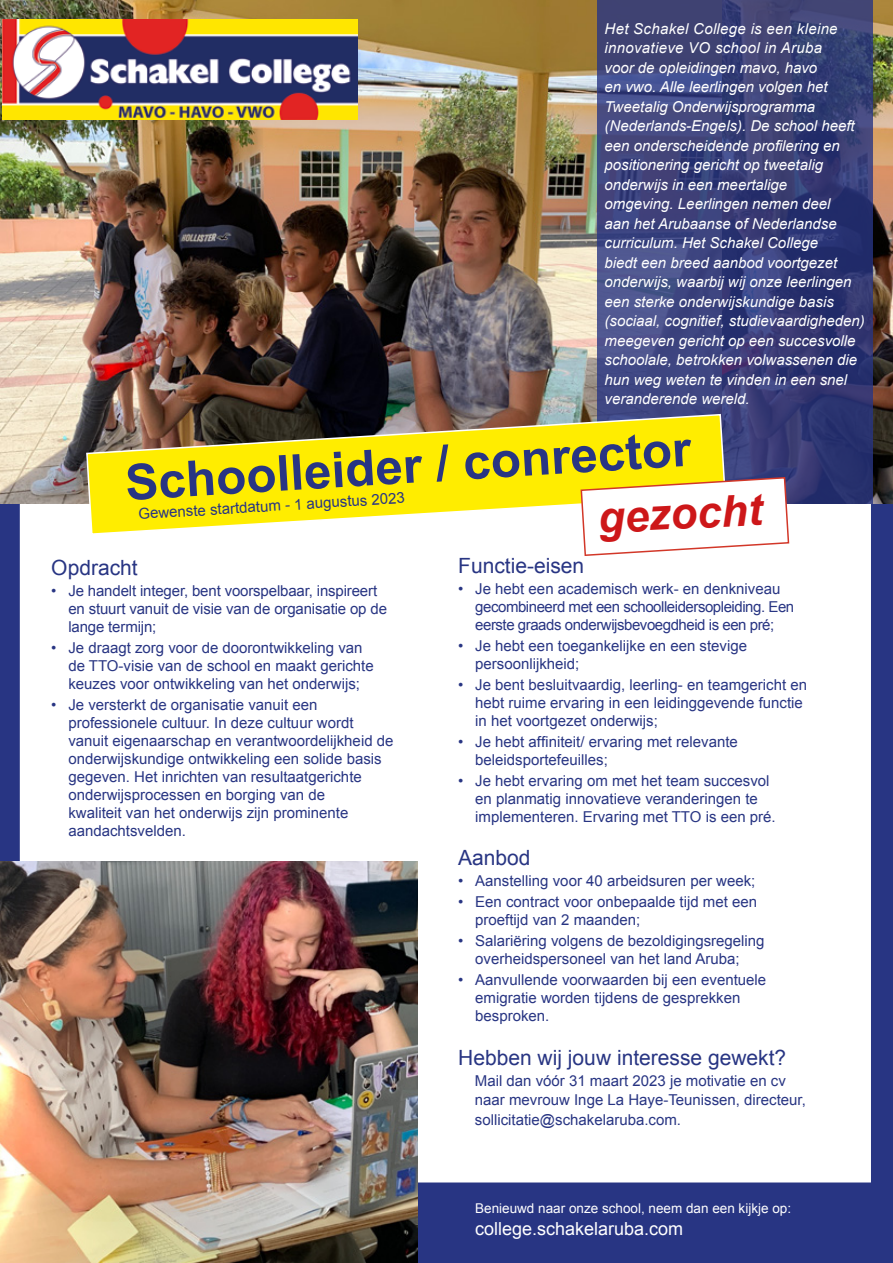
<style>
.page{position:relative;width:893px;height:1263px;background:#283583}
.page>*{position:absolute;margin:0;border:0;box-sizing:border-box;transform-origin:0 0}
.t1{font:700 49.5px "Arial";color:#283583}
.t2{font:italic 700 43.5px "Arial";color:#cd1719}
.t3{font:21px "Arial";color:#283583}
.t4{font:18px "Arial";color:#fff}
.t5{font:15px/18px "Arial";color:#283583}
.t6{font:italic 15px/19.5px "Arial";color:#fff}
.t7{font:15px/18px "Arial";letter-spacing:-.03em;color:#283583}
.t8{font:13.5px "Arial";color:#fff}
</style>
<div class="page">
<div style="left:19px;top:504px;width:852px;height:679px;background:#fff"></div>
<img style="left:872px;top:0;width:21px;height:504px">
<img style="left:0;top:861px;width:418px;height:402px">
<img style="left:0;top:0;width:597px;height:504px">
<svg style="left:597px;top:0;width:275px;height:504px"></svg>
<svg style="left:85px;top:413px;width:642px;height:123px"></svg>
<img style="left:2px;top:19px;width:355px;height:101px">
<svg style="left:580px;top:476px;width:210px;height:81px"></svg>
<p class="t6" style="left:605px;top:19px;width:262px">Het Schakel College is een kleine innovatieve VO school in Aruba<br>voor de opleidingen mavo, havo<br>en vwo. Alle leerlingen volgen het Tweetalig Onderwijsprogramma (Nederlands-Engels). De school heeft een onderscheidende profilering en positionering gericht op tweetalig onderwijs in een meertalige<br>omgeving. Leerlingen nemen deel<br>aan het Arubaanse of Nederlandse curriculum. Het Schakel College<br>biedt een breed aanbod voortgezet onderwijs, waarbij wij onze leerlingen een sterke onderwijskundige basis (sociaal, cognitief, studievaardigheden) meegeven gericht op een succesvolle schoolale, betrokken volwassenen die hun weg weten te vinden in een snel veranderende wereld.</p>
<h1 class="t1" style="left:123px;top:453px;width:568px;rotate:-4deg">Schoolleider / conrector</h1>
<p class="t5" style="left:138px;top:506px;width:268px;rotate:-4deg">Gewenste startdatum - 1 augustus 2023</p>
<h2 class="t2" style="left:596px;top:489px;width:166px;rotate:-3deg">gezocht</h2>
<h3 class="t3" style="left:51px;top:554px;width:88px">Opdracht</h3>
<p class="t5" style="left:68px;top:582px;width:320px;text-indent:-17px">• Je handelt integer, bent voorspelbaar, inspireert en stuurt vanuit de visie van de organisatie op de lange termijn;</p>
<p class="t5" style="left:68px;top:639px;width:307px;text-indent:-17px">• Je draagt zorg voor de doorontwikkeling van de TTO-visie van de school en maakt gerichte keuzes voor ontwikkeling van het onderwijs;</p>
<p class="t5" style="left:68px;top:696px;width:327px;text-indent:-17px">• Je versterkt de organisatie vanuit een professionele cultuur. In deze cultuur wordt vanuit eigenaarschap en verantwoordelijkheid de onderwijskundige ontwikkeling een solide basis gegeven. Het inrichten van resultaatgerichte onderwijsprocessen en borging van de<br>kwaliteit van het onderwijs zijn prominente aandachtsvelden.</p>
<h3 class="t3" style="left:458px;top:552px;width:128px">Functie-eisen</h3>
<p class="t7" style="left:475px;top:580px;width:321px;text-indent:-17px">• Je hebt een academisch werk- en denkniveau gecombineerd met een schoolleidersopleiding. Een eerste graads onderwijsbevoegdheid is een pré;</p>
<p class="t5" style="left:475px;top:637px;width:273px;text-indent:-17px">• Je hebt een toegankelijke en een stevige persoonlijkheid;</p>
<p class="t5" style="left:475px;top:676px;width:333px;text-indent:-17px">• Je bent besluitvaardig, leerling- en teamgericht en hebt ruime ervaring in een leidinggevende functie in het voortgezet onderwijs;</p>
<p class="t5" style="left:475px;top:733px;width:264px;text-indent:-17px">• Je hebt affiniteit/ ervaring met relevante beleidsportefeuilles;</p>
<p class="t5" style="left:475px;top:772px;width:302px;text-indent:-17px">• Je hebt ervaring om met het team succesvol en planmatig innovatieve veranderingen te implementeren. Ervaring met TTO is een pré.</p>
<h3 class="t3" style="left:458px;top:844px;width:74px">Aanbod</h3>
<p class="t5" style="left:458px;top:872px;width:299px">• Aanstelling voor 40 arbeidsuren per week;</p>
<p class="t5" style="left:475px;top:893px;width:283px;text-indent:-17px">• Een contract voor onbepaalde tijd met een proeftijd van 2 maanden;</p>
<p class="t5" style="left:458px;top:932px;width:308px;text-align:center">• Salariëring volgens de bezoldigingsregeling overheidspersoneel van het land Aruba;</p>
<p class="t5" style="left:475px;top:971px;width:292px;text-indent:-17px">• Aanvullende voorwaarden bij een eventuele emigratie worden tijdens de gesprekken besproken.</p>
<h3 class="t3" style="left:458px;top:1043px;width:329px">Hebben wij jouw interesse gewekt?</h3>
<p class="t5" style="left:475px;top:1071px;width:333px;line-height:19.5px">Mail dan vóór 31 maart 2023 je motivatie en cv naar mevrouw Inge La Haye-Teunissen, directeur, sollicitatie@schakelaruba.com.</p>
<p class="t8" style="left:475px;top:1199px;width:317px">Benieuwd naar onze school, neem dan een kijkje op:</p>
<p class="t4" style="left:475px;top:1217px;width:210px">college.schakelaruba.com</p>
</div>
